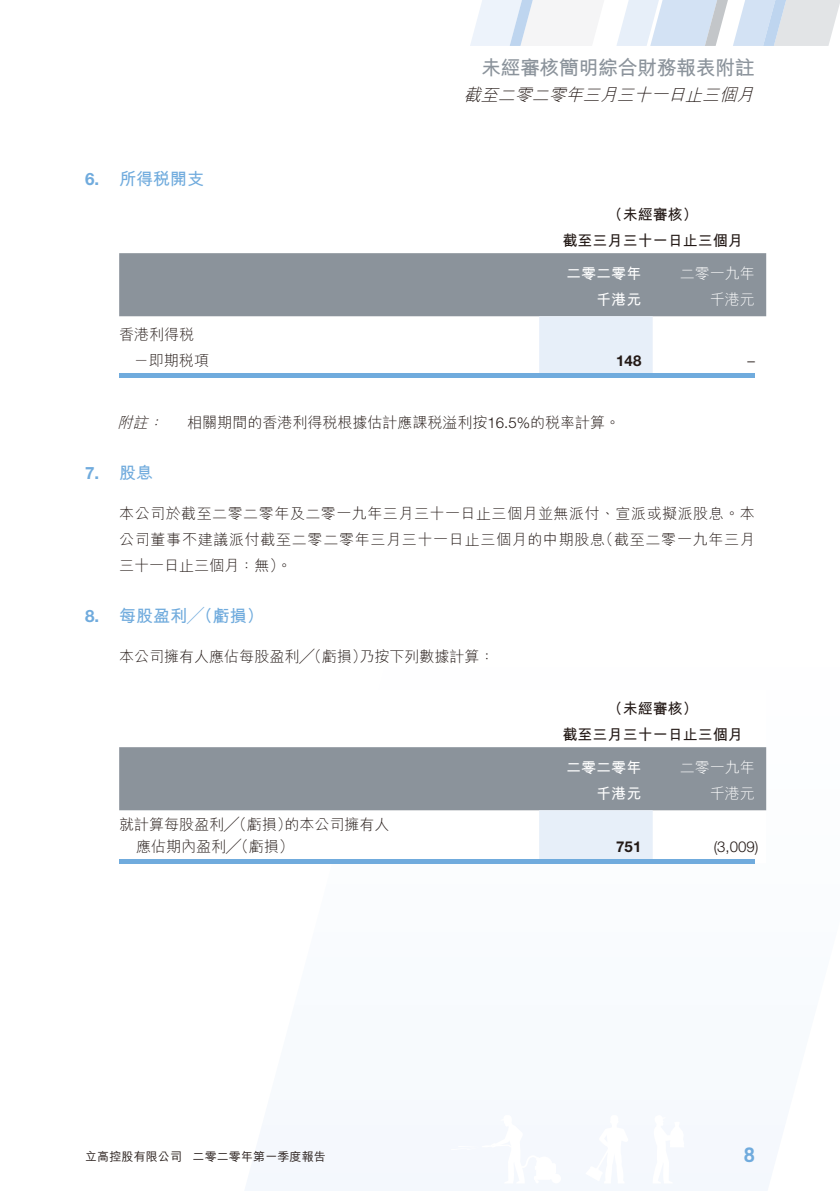
<style>
.page{position:relative;width:840px;height:1191px;background:#fff}
.page>*{position:absolute;margin:0;border:0;box-sizing:border-box;transform-origin:0 0}
.t1{font:20px "M Hei HK Bold E Ten B5 H";letter-spacing:-.025em;color:#8b939b}
.t2{font:700 20px "Trade Gothic LT Std";color:#70abdd}
.t3{font:17px "M Hei HK Bold E Ten B5 H";color:#70abdd}
.t4{font:italic 17px "M Hei HK Light E Ten B5 H";color:#231916}
.t5{font:700 17px "Helvetica Neue LT Std";color:#70abdd}
.t6{font:15px/26px "M Hei HK Light E Ten B5 H";color:#231916}
.t7{font:15px/26px "M Hei HK Bold E Ten B5 H";color:#231916;text-align:center}
.t8{font:15px "M Hei HK Bold E Ten B5 H";color:#fff}
.t9{font:15px "M Hei HK Light E Ten B5 H";color:#fff}
.t10{font:300 15px "Helvetica Neue LT Std";color:#231916}
.t11{font:700 15px "Helvetica Neue LT Std";color:#231916}
.t12{font:italic 15px "M Hei HK Light E Ten B5 H";color:#231916}
.t13{font:12px "M Hei HK Medium E Ten B5 H";letter-spacing:.01em;color:#231916}
.s1{font-family:"Helvetica Neue LT Std";font-weight:700}
.s2{font-family:"Helvetica Neue LT Std";font-weight:300}
.s3{font-family:"M Hei HK Bold E Ten B5 H";font-weight:400}
</style>
<div class="page">
<svg style="left:236px;top:747px;width:536px;height:444px"></svg>
<svg style="left:470px;top:0;width:369px;height:46px"></svg>
<svg style="left:585px;top:1115px;width:43px;height:68px"></svg>
<svg style="left:650px;top:1114px;width:34px;height:69px"></svg>
<svg style="left:450px;top:1115px;width:110px;height:68px"></svg>
<svg style="left:119px;top:316px;width:646px;height:61px"></svg>
<div style="left:119px;top:253px;width:646px;height:63px;background:#8b939b"></div>
<div style="left:539px;top:316px;width:113px;height:57px;background:#e7eff9"></div>
<hr style="left:119px;top:373px;width:420px;height:4px;background:#70abdd">
<hr style="left:539px;top:373px;width:113px;height:4px;background:#70abdd">
<hr style="left:652px;top:373px;width:102px;height:4px;background:#70abdd">
<svg style="left:119px;top:810px;width:646px;height:53px"></svg>
<div style="left:119px;top:747px;width:646px;height:63px;background:#8b939b"></div>
<div style="left:539px;top:810px;width:113px;height:49px;background:#e7eff9"></div>
<hr style="left:119px;top:859px;width:420px;height:4px;background:#70abdd">
<hr style="left:539px;top:859px;width:113px;height:4px;background:#70abdd">
<hr style="left:652px;top:859px;width:102px;height:4px;background:#70abdd">
<p class="t3" style="left:85px;top:172px;width:121px"><span class="s1">6.</span> 所得稅開支</p>
<p class="t6" style="left:134px;top:324px;width:76px;text-indent:-15px">香港利得稅－即期稅項</p>
<h1 class="t1" style="left:481px;top:60px;width:275px">未經審核簡明綜合財務報表附註</h1>
<p class="t4" style="left:463px;top:88px;width:295px">截至二零二零年三月三十一日止三個月</p>
<p class="t7" style="left:562px;top:203px;width:181px">（未經審核）<br>截至三月三十一日止三個月</p>
<p class="t8" style="left:566px;top:268px;width:76px">二零二零年</p>
<p class="t9" style="left:679px;top:268px;width:76px">二零一九年</p>
<p class="t8" style="left:596px;top:294px;width:46px">千港元</p>
<p class="t9" style="left:709px;top:294px;width:46px">千港元</p>
<p class="t11" style="left:616px;top:356px;width:27px">148</p>
<p class="t10" style="left:747px;top:356px;width:9px">–</p>
<p class="t12" style="left:118px;top:416px;width:51px">附註：</p>
<p class="t6" style="left:187px;top:411px;width:434px">相關期間的香港利得稅根據估計應課稅溢利按<span class="s2">16.5%</span>的稅率計算。</p>
<p class="t5" style="left:85px;top:467px;width:70px">7. <span class="s3">股息</span></p>
<p class="t6" style="left:119px;top:502px;width:636px;text-align:justify">本公司於截至二零二零年及二零一九年三月三十一日止三個月並無派付、宣派或擬派股息。本公司董事不建議派付截至二零二零年三月三十一日止三個月的中期股息（截至二零一九年三月三十一日止三個月：無）。</p>
<p class="t3" style="left:85px;top:609px;width:180px"><span class="s1">8.</span> 每股盈利╱（虧損）</p>
<p class="t6" style="left:119px;top:645px;width:377px">本公司擁有人應佔每股盈利╱（虧損）乃按下列數據計算：</p>
<p class="t7" style="left:562px;top:697px;width:181px">（未經審核）<br>截至三月三十一日止三個月</p>
<p class="t8" style="left:566px;top:762px;width:76px">二零二零年</p>
<p class="t9" style="left:679px;top:762px;width:76px">二零一九年</p>
<p class="t8" style="left:596px;top:788px;width:46px">千港元</p>
<p class="t9" style="left:709px;top:788px;width:46px">千港元</p>
<p class="t6" style="left:136px;top:815px;width:254px;line-height:22px;text-indent:-17px">就計算每股盈利╱（虧損）的本公司擁有人應佔期內盈利╱（虧損）</p>
<p class="t11" style="left:616px;top:841px;width:27px">751</p>
<p class="t10" style="left:713px;top:841px;width:46px">(3,009)</p>
<p class="t13" style="left:85px;top:1152px;width:242px">立高控股有限公司 二零二零年第一季度報告</p>
<h1 class="t2" style="left:743px;top:1148px;width:13px">8</h1>
</div>
